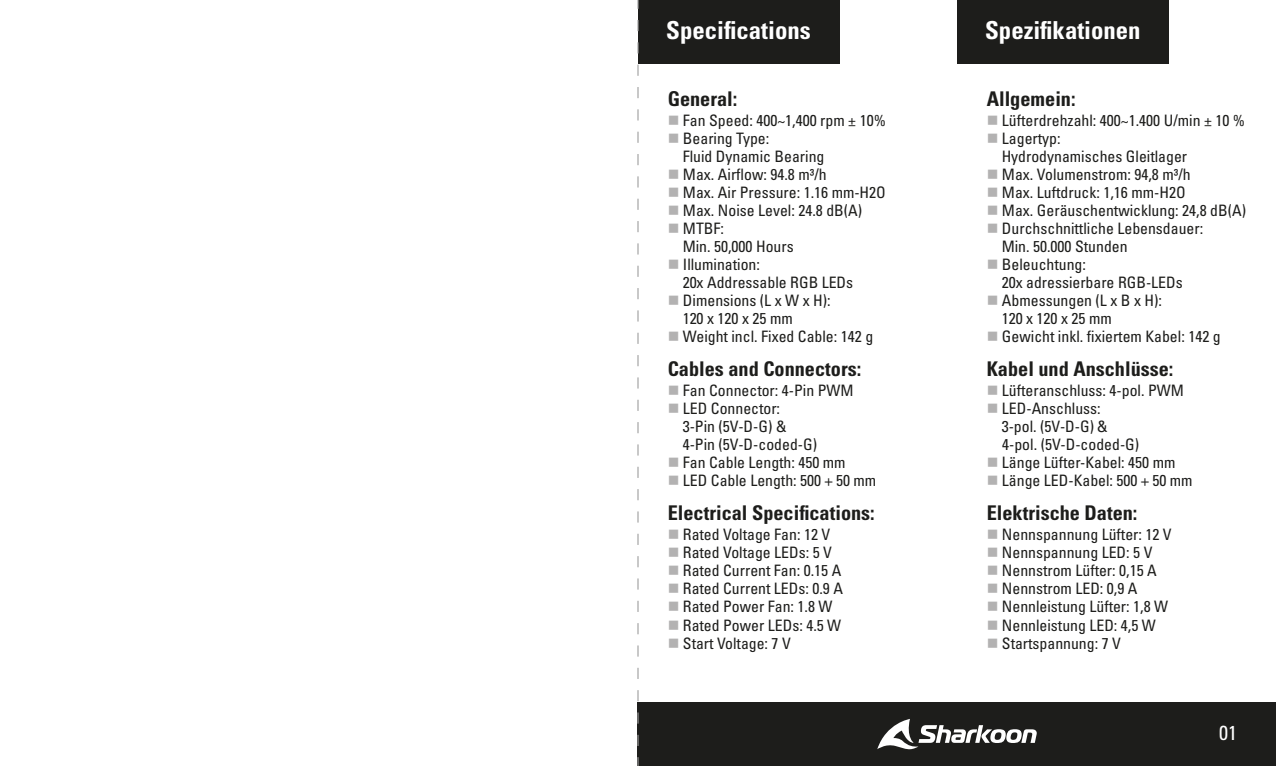
<style>
.page{position:relative;width:1276px;height:766px;background:#fff}
.page>*{position:absolute;margin:0;border:0;box-sizing:border-box;transform-origin:0 0}
.t1{font:24.75px "Univers LTCYR 67 Bold Cond";color:#fff}
.t2{font:20.25px "Univers LTCYR 67 Bold Cond";color:#1d1d1b}
.t3{font:condensed 20.25px "Univers LTCYR 57";color:#fff}
.t4{font:condensed 15.75px/18px "Univers LTCYR 57";color:#1d1d1b}
.s1{color:#b3b2b2}
</style>
<div class="page">
<div style="left:638px;top:702px;width:638px;height:63px;background:#1d1d1b"></div>
<div style="left:638px;top:0;width:201px;height:64px;background:#1d1d1b"></div>
<div style="left:957px;top:0;width:212px;height:64px;background:#1d1d1b"></div>
<svg style="left:877px;top:719px;width:159px;height:31px"></svg>
<svg style="left:637px;top:0;width:1px;height:765px"></svg>
<h1 class="t1" style="left:666px;top:15px;width:146px">Specifications</h1>
<p class="t2" style="left:667px;top:86px;width:71px">General:</p>
<p class="t4" style="left:667px;top:111px;width:220px"><span class="s1">■</span> Fan Speed: 400~1,400 rpm ± 10%</p>
<p class="t4" style="left:682px;top:129px;width:143px;text-indent:-15px"><span class="s1">■</span> Bearing Type:<br>Fluid Dynamic Bearing</p>
<p class="t4" style="left:667px;top:165px;width:160px"><span class="s1">■</span> Max. Airflow: 94.8 m³/h</p>
<p class="t4" style="left:667px;top:183px;width:220px"><span class="s1">■</span> Max. Air Pressure: 1.16 mm-H2O</p>
<p class="t4" style="left:667px;top:201px;width:196px"><span class="s1">■</span> Max. Noise Level: 24.8 dB(A)</p>
<p class="t4" style="left:682px;top:219px;width:113px;text-indent:-15px"><span class="s1">■</span> MTBF:<br>Min. 50,000 Hours</p>
<p class="t4" style="left:682px;top:255px;width:172px;text-indent:-15px"><span class="s1">■</span> Illumination:<br>20x Addressable RGB LEDs</p>
<p class="t4" style="left:682px;top:291px;width:150px;text-indent:-15px"><span class="s1">■</span> Dimensions (L x W x H):<br>120 x 120 x 25 mm</p>
<p class="t4" style="left:667px;top:327px;width:207px"><span class="s1">■</span> Weight incl. Fixed Cable: 142 g</p>
<p class="t2" style="left:667px;top:356px;width:195px">Cables and Connectors:</p>
<p class="t4" style="left:667px;top:381px;width:187px"><span class="s1">■</span> Fan Connector: 4-Pin PWM</p>
<p class="t4" style="left:682px;top:399px;width:136px;text-indent:-15px"><span class="s1">■</span> LED Connector:<br>3-Pin (5V-D-G) &amp;<br>4-Pin (5V-D-coded-G)</p>
<p class="t4" style="left:667px;top:453px;width:179px"><span class="s1">■</span> Fan Cable Length: 450 mm</p>
<p class="t4" style="left:667px;top:471px;width:210px"><span class="s1">■</span> LED Cable Length: 500 + 50 mm</p>
<p class="t2" style="left:667px;top:500px;width:209px">Electrical Specifications:</p>
<p class="t4" style="left:667px;top:525px;width:164px"><span class="s1">■</span> Rated Voltage Fan: 12 V</p>
<p class="t4" style="left:667px;top:543px;width:166px"><span class="s1">■</span> Rated Voltage LEDs: 5 V</p>
<p class="t4" style="left:667px;top:561px;width:175px"><span class="s1">■</span> Rated Current Fan: 0.15 A</p>
<p class="t4" style="left:667px;top:579px;width:177px"><span class="s1">■</span> Rated Current LEDs: 0.9 A</p>
<p class="t4" style="left:667px;top:597px;width:166px"><span class="s1">■</span> Rated Power Fan: 1.8 W</p>
<p class="t4" style="left:667px;top:615px;width:175px"><span class="s1">■</span> Rated Power LEDs: 4.5 W</p>
<p class="t4" style="left:667px;top:633px;width:125px"><span class="s1">■</span> Start Voltage: 7 V</p>
<h1 class="t1" style="left:985px;top:15px;width:157px">Spezifikationen</h1>
<p class="t2" style="left:986px;top:86px;width:90px">Allgemein:</p>
<p class="t4" style="left:986px;top:111px;width:260px"><span class="s1">■</span> Lüfterdrehzahl: 400~1.400 U/min ± 10 %</p>
<p class="t4" style="left:1001px;top:129px;width:187px;text-indent:-15px"><span class="s1">■</span> Lagertyp:<br>Hydrodynamisches Gleitlager</p>
<p class="t4" style="left:986px;top:165px;width:205px"><span class="s1">■</span> Max. Volumenstrom: 94,8 m³/h</p>
<p class="t4" style="left:986px;top:183px;width:200px"><span class="s1">■</span> Max. Luftdruck: 1,16 mm-H2O</p>
<p class="t4" style="left:986px;top:201px;width:261px"><span class="s1">■</span> Max. Geräuschentwicklung: 24,8 dB(A)</p>
<p class="t4" style="left:1001px;top:219px;width:203px;text-indent:-15px"><span class="s1">■</span> Durchschnittliche Lebensdauer:<br>Min. 50.000 Stunden</p>
<p class="t4" style="left:1001px;top:255px;width:183px;text-indent:-15px"><span class="s1">■</span> Beleuchtung:<br>20x adressierbare RGB-LEDs</p>
<p class="t4" style="left:1001px;top:291px;width:162px;text-indent:-15px"><span class="s1">■</span> Abmessungen (L x B x H):<br>120 x 120 x 25 mm</p>
<p class="t4" style="left:986px;top:327px;width:235px"><span class="s1">■</span> Gewicht inkl. fixiertem Kabel: 142 g</p>
<p class="t2" style="left:986px;top:356px;width:188px">Kabel und Anschlüsse:</p>
<p class="t4" style="left:986px;top:381px;width:199px"><span class="s1">■</span> Lüfteranschluss: 4-pol. PWM</p>
<p class="t4" style="left:1001px;top:399px;width:139px;text-indent:-15px"><span class="s1">■</span> LED-Anschluss:<br>3-pol. (5V-D-G) &amp;<br>4-pol. (5V-D-coded-G)</p>
<p class="t4" style="left:986px;top:453px;width:190px"><span class="s1">■</span> Länge Lüfter-Kabel: 450 mm</p>
<p class="t4" style="left:986px;top:471px;width:207px"><span class="s1">■</span> Länge LED-Kabel: 500 + 50 mm</p>
<p class="t2" style="left:986px;top:500px;width:152px">Elektrische Daten:</p>
<p class="t4" style="left:986px;top:525px;width:186px"><span class="s1">■</span> Nennspannung Lüfter: 12 V</p>
<p class="t4" style="left:986px;top:543px;width:167px"><span class="s1">■</span> Nennspannung LED: 5 V</p>
<p class="t4" style="left:986px;top:561px;width:172px"><span class="s1">■</span> Nennstrom Lüfter: 0,15 A</p>
<p class="t4" style="left:986px;top:579px;width:152px"><span class="s1">■</span> Nennstrom LED: 0,9 A</p>
<p class="t4" style="left:986px;top:597px;width:183px"><span class="s1">■</span> Nennleistung Lüfter: 1,8 W</p>
<p class="t4" style="left:986px;top:615px;width:171px"><span class="s1">■</span> Nennleistung LED: 4,5 W</p>
<p class="t4" style="left:986px;top:633px;width:136px"><span class="s1">■</span> Startspannung: 7 V</p>
<p class="t3" style="left:1219px;top:720px;width:19px">01</p>
</div>
